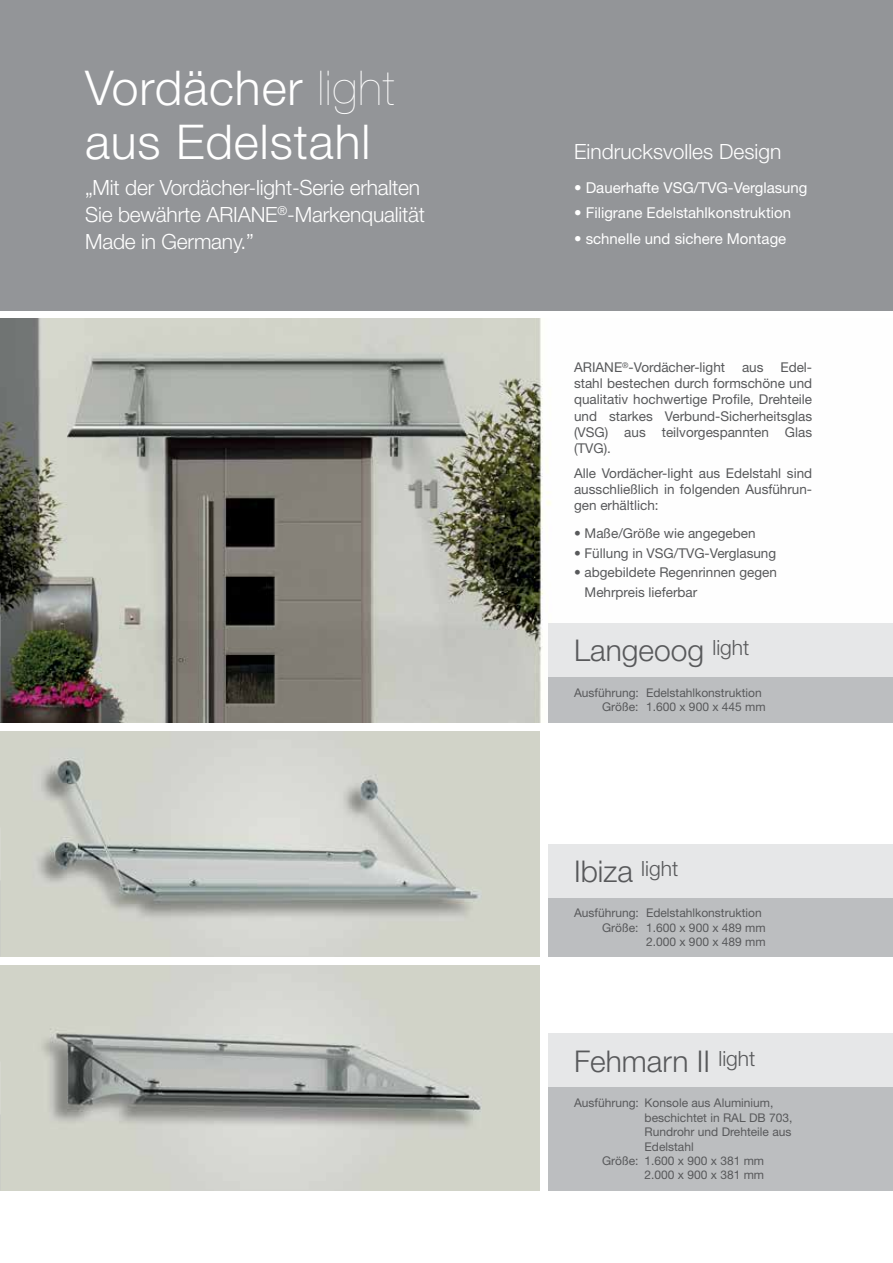
<style>
.page{position:relative;width:893px;height:1263px;background:#fff}
.page>*{position:absolute;margin:0;border:0;box-sizing:border-box;transform-origin:0 0}
.t1{font:300 48px/54px "Helvetica Neue LT";letter-spacing:.02em;color:#fff}
.t2{font:300 30px "Helvetica Neue LT";color:#58595b}
.t3{font:300 21px/27px "Helvetica Neue LT";letter-spacing:-.01em;color:#fff}
.t4{font:15px "Helvetica Neue LT";color:#fff}
.t5{font:13.5px/16.2px "Helvetica Neue LT";color:#58595b;text-align:justify}
.t6{font:12px/14.4px "Helvetica Neue LT";color:#58595b}
.s1{font-weight:200}
</style>
<div class="page">
<div style="left:0;top:0;width:893px;height:310px;background:#939598"></div>
<img style="left:0;top:319px;width:551px;height:404px">
<img style="left:0;top:731px;width:540px;height:226px">
<img style="left:0;top:965px;width:540px;height:226px">
<div style="left:549px;top:676px;width:344px;height:47px;background:#bcbec0"></div>
<div style="left:549px;top:623px;width:344px;height:53px;background:#e6e7e8"></div>
<div style="left:549px;top:897px;width:344px;height:60px;background:#bcbec0"></div>
<div style="left:549px;top:844px;width:344px;height:53px;background:#e6e7e8"></div>
<div style="left:549px;top:1086px;width:344px;height:105px;background:#bcbec0"></div>
<div style="left:549px;top:1033px;width:344px;height:53px;background:#e6e7e8"></div>
<h1 class="t1" style="left:85px;top:60px;width:311px">Vordächer <span class="s1">light </span>aus Edelstahl</h1>
<h3 class="t3" style="left:85px;top:173px;width:341px">„Mit der Vordächer-light-Serie erhalten<br>Sie bewährte ARIANE<sup>®</sup>-Markenqualität<br>Made in Germany.”</h3>
<h3 class="t3" style="left:574px;top:138px;width:209px">Eindrucksvolles Design</h3>
<p class="t4" style="left:574px;top:179px;width:235px">• Dauerhafte VSG/TVG-Verglasung</p>
<p class="t4" style="left:574px;top:204px;width:218px">• Filigrane Edelstahlkonstruktion</p>
<p class="t4" style="left:574px;top:230px;width:214px">• schnelle und sichere Montage</p>
<p class="t5" style="left:574px;top:359px;width:153px">ARIANE<sup>®</sup>-Vordächer-light</p>
<p class="t5" style="left:742px;top:359px;width:23px">aus</p>
<p class="t5" style="left:574px;top:359px;width:240px;text-indent:206px">Edel&shy;stahl bestechen durch formschöne und qualitativ hochwertige Profi le, Drehteile und starkes Verbund-Sicherheitsglas (VSG) aus teilvorgespannten Glas (TVG).</p>
<p class="t5" style="left:574px;top:465px;width:240px">Alle Vordächer-light aus Edelstahl sind ausschließlich in folgenden Ausführun&shy;gen erhältlich:</p>
<p class="t5" style="left:574px;top:525px;width:183px">• Maße/Größe wie angegeben</p>
<p class="t5" style="left:574px;top:545px;width:204px">• Füllung in VSG/TVG-Verglasung</p>
<p class="t5" style="left:585px;top:562px;width:194px;line-height:19.5px;text-indent:-11px">• abgebildete Regenrinnen gegen<br>Mehrpreis lieferbar</p>
<h2 class="t2" style="left:574px;top:632px;width:177px">Langeoog <sup>light</sup></h2>
<p class="t6" style="left:602px;top:685px;width:165px;text-indent:-28px">Ausführung: Edelstahlkonstruktion<br>Größe: 1.600 x 900 x 445 mm</p>
<h2 class="t2" style="left:574px;top:853px;width:106px">Ibiza <sup>light</sup></h2>
<p class="t6" style="left:574px;top:906px;width:189px">Ausführung: Edelstahlkonstruktion</p>
<p class="t6" style="left:602px;top:920px;width:165px">Größe: 1.600 x 900 x 489 mm</p>
<p class="t6" style="left:646px;top:934px;width:121px">2.000 x 900 x 489 mm</p>
<h2 class="t2" style="left:574px;top:1043px;width:183px">Fehmarn II <sup>light</sup></h2>
<p class="t6" style="left:574px;top:1096px;width:201px">Ausführung: Konsole aus Aluminium,</p>
<p class="t6" style="left:645px;top:1110px;width:149px">beschichtet in RAL DB 703,</p>
<p class="t6" style="left:645px;top:1124px;width:148px">Rundrohr und Drehteile aus</p>
<p class="t6" style="left:645px;top:1139px;width:51px">Edelstahl</p>
<p class="t6" style="left:602px;top:1153px;width:164px">Größe: 1.600 x 900 x 381 mm</p>
<p class="t6" style="left:645px;top:1168px;width:121px">2.000 x 900 x 381 mm</p>
</div>
